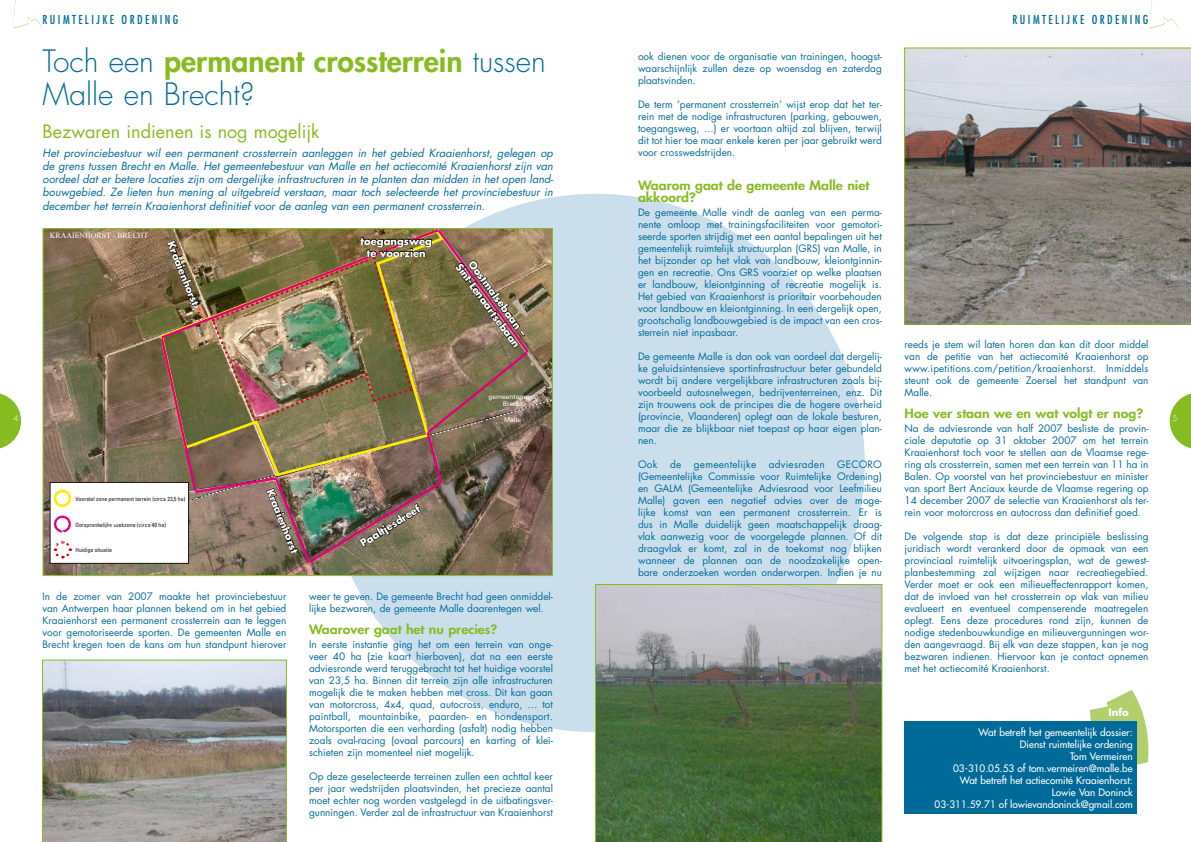
<style>
.page{position:relative;width:1191px;height:842px;background:#fff}
.page>*{position:absolute;margin:0;border:0;box-sizing:border-box;transform-origin:0 0}
.t1{font:300 30px/33px "Futura Std";color:#006b99}
.t2{font:18px "Futura Std";color:#86bc22}
.t3{font:800 12.6px/12px "Futura Std";color:#86bc22;scale:1.11 1}
.t4{font:condensed 12px "Futura Std";letter-spacing:.2em;color:#006b99}
.t5{font:italic 11px/13.2px "Futura Std";color:#006b99;text-align:justify}
.t6{font:10px/12px "Futura Std";color:#006b99;text-align:justify}
.t7{font:500 10px/12px "Futura Std";color:#fff;text-align:right}
.t8{font:700 10px/12px "Futura Std";color:#fff;text-align:center}
.t9{font:10px "Futura Std";letter-spacing:.025em;color:#006b99}
.t10{font:300 8px "Futura Std";color:#fff}
.t11{font:7.8px "Times New Roman";color:#fff}
.t12{font:6.5px/7.8px "Univers";color:#fff;text-align:center}
.t13{font:condensed 5.9px "Univers";color:#1a171b}
.s1{font-weight:800;color:#86bc22}
</style>
<div class="page">
<svg style="left:0;top:393px;width:21px;height:56px"></svg>
<svg style="left:13px;top:0;width:29px;height:28px"></svg>
<svg style="left:1169px;top:393px;width:22px;height:56px"></svg>
<svg style="left:1149px;top:0;width:29px;height:28px"></svg>
<div style="left:326px;top:194px;width:538px;height:538px;background:#cadeec;border-radius:50%"></div>
<svg style="left:595px;top:584px;width:287px;height:258px;background:#6d8166"></svg>
<img style="left:45px;top:230px;width:506px;height:344px">
<div style="left:50px;top:482px;width:139px;height:82px;border:1px solid #1a171b"></div>
<svg style="left:160px;top:230px;width:369px;height:333px;background:#8d7353"></svg>
<svg style="left:42px;top:660px;width:245px;height:182px;background:#969592"></svg>
<svg style="left:904px;top:48px;width:287px;height:276px;background:#96908d"></svg>
<svg style="left:1090px;top:690px;width:59px;height:75px"></svg>
<div style="left:904px;top:722px;width:233px;height:92px;background:#006b99"></div>
<img style="left:43px;top:237px;width:509px;height:323px">
<p class="t4" style="left:43px;top:12px;width:137px">RUIMTELIJKE ORDENING</p>
<p class="t4" style="left:1012px;top:12px;width:137px">RUIMTELIJKE ORDENING</p>
<h1 class="t1" style="left:43px;top:45px;width:505px">Toch een <span class="s1">permanent crossterrein</span> tussen<br>Malle en Brecht?</h1>
<h2 class="t2" style="left:43px;top:120px;width:278px">Bezwaren indienen is nog mogelijk</h2>
<p class="t5" style="left:43px;top:146px;width:512px">Het provinciebestuur wil een permanent crossterrein aanleggen in het gebied Kraaienhorst, gelegen op de grens tussen Brecht en Malle. Het gemeentebestuur van Malle en het actiecomité Kraaienhorst zijn van oordeel dat er betere locaties zijn om dergelijke infrastructuren in te planten dan midden in het open land&shy;bouwgebied. Ze lieten hun mening al uitgebreid verstaan, maar toch selecteerde het provinciebestuur in december het terrein Kraaienhorst definitief voor de aanleg van een permanent crossterrein.</p>
<p class="t6" style="left:638px;top:50px;width:245px">ook dienen voor de organisatie van trainingen, hoogst&shy;waarschijnlijk zullen deze op woensdag en zaterdag plaatsvinden.</p>
<p class="t6" style="left:638px;top:98px;width:245px">De term ‘permanent crossterrein’ wijst erop dat het ter&shy;rein met de nodige infrastructuren (parking, gebouwen, toegangsweg, …) er voortaan altijd zal blijven, terwijl dit tot hier toe maar enkele keren per jaar gebruikt werd voor crosswedstrijden.</p>
<p class="t3" style="left:638px;top:179px;width:210px">Waarom gaat de gemeente Malle niet akkoord?</p>
<p class="t6" style="left:638px;top:206px;width:245px">De gemeente Malle vindt de aanleg van een perma&shy;nente omloop met trainingsfaciliteiten voor gemotori&shy;seerde sporten strijdig met een aantal bepalingen uit het gemeentelijk ruimtelijk structuurplan (GRS) van Malle, in het bijzonder op het vlak van landbouw, kleiontginnin&shy;gen en recreatie. Ons GRS voorziet op welke plaatsen er landbouw, kleiontginning of recreatie mogelijk is.<br>Het gebied van Kraaienhorst is prioritair voorbehouden voor landbouw en kleiontginning. In een dergelijk open, grootschalig landbouwgebied is de impact van een cros&shy;sterrein niet inpasbaar.</p>
<p class="t6" style="left:638px;top:350px;width:245px">De gemeente Malle is dan ook van oordeel dat dergelij&shy;ke geluidsintensieve sportinfrastructuur beter gebundeld wordt bij andere vergelijkbare infrastructuren zoals bij&shy;voorbeeld autosnelwegen, bedrijventerreinen, enz. Dit zijn trouwens ook de principes die de hogere overheid (provincie, Vlaanderen) oplegt aan de lokale besturen, maar die ze blijkbaar niet toepast op haar eigen plan&shy;nen.</p>
<p class="t6" style="left:638px;top:458px;width:21px">Ook</p>
<p class="t6" style="left:670px;top:458px;width:13px">de</p>
<p class="t9" style="left:694px;top:458px;width:64px">gemeentelijke</p>
<p class="t9" style="left:769px;top:458px;width:57px">adviesraden</p>
<p class="t11" style="left:50px;top:230px;width:100px">KRAAIENHORST - BRECHT</p>
<p class="t8" style="left:361px;top:235px;width:73px">toegangsweg te voorzien</p>
<p class="t8" style="left:176px;top:240px;width:71px;rotate:68deg">Kraaie nhorst</p>
<p class="t8" style="left:473px;top:254px;width:105px;rotate:54deg">Oostmalsebaan –<br>Sint-Le naartse baan</p>
<p class="t6" style="left:904px;top:338px;width:245px">reeds je stem wil laten horen dan kan dit door middel van de petitie van het actiecomité Kraaienhorst op www.ipetitions.com/petition/kraaienhorst. Inmiddels steunt ook de gemeente Zoersel het standpunt van Malle.</p>
<p class="t3" style="left:904px;top:407px;width:216px">Hoe ver staan we en wat volgt er nog?</p>
<p class="t6" style="left:904px;top:422px;width:245px">Na de adviesronde van half 2007 besliste de provin&shy;ciale deputatie op 31 oktober 2007 om het terrein Kraaienhorst toch voor te stellen aan de Vlaamse rege&shy;ring als crossterrein, samen met een terrein van 11 ha in Balen. Op voorstel van het provinciebestuur en minister van sport Bert Anciaux keurde de Vlaamse regering op 14 december 2007 de selectie van Kraaienhorst als ter&shy;rein voor motorcross en autocross dan definitief goed.</p>
<p class="t6" style="left:904px;top:530px;width:245px">De volgende stap is dat deze principiële beslissing juridisch wordt verankerd door de opmaak van een provinciaal ruimtelijk uitvoeringsplan, wat de gewest&shy;planbestemming zal wijzigen naar recreatiegebied.<br>Verder moet er ook een milieueffectenrapport komen, dat de invloed van het crossterrein op vlak van milieu evalueert en eventueel compenserende maatregelen oplegt. Eens deze procedures rond zijn, kunnen de nodige stedenbouwkundige en milieuvergunningen wor&shy;den aangevraagd. Bij elk van deze stappen, kan je nog bezwaren indienen. Hiervoor kan je contact opnemen met het actiecomité Kraaienhorst.</p>
<p class="t12" style="left:488px;top:392px;width:50px">gemeentegrens<br>Brecht</p>
<p class="t12" style="left:504px;top:416px;width:19px">Malle</p>
<p class="t10" style="left:13px;top:414px;width:6px">4</p>
<p class="t10" style="left:1172px;top:414px;width:6px">5</p>
<p class="t6" style="left:638px;top:458px;width:245px;text-indent:199px">GECORO (Gemeentelijke Commissie voor Ruimtelijke Ordening) en GALM (Gemeentelijke Adviesraad voor Leefmilieu Malle) gaven een negatief advies over de moge&shy;lijke komst van een permanent crossterrein. Er is dus in Malle duidelijk geen maatschappelijk draag&shy;vlak aanwezig voor de voorgelegde plannen. Of dit draagvlak er komt, zal in de toekomst nog blijken wanneer de plannen aan de noodzakelijke open&shy;bare onderzoeken worden onderworpen. Indien je nu</p>
<p class="t8" style="left:275px;top:487px;width:71px;rotate:68deg">Kraaie nhorst</p>
<p class="t13" style="left:75px;top:495px;width:111px">Voorstel zone permanent terrein (circa 23,5 ha)</p>
<p class="t13" style="left:75px;top:521px;width:92px">Oorspronkelijke zoekzone (circa 40 ha)</p>
<p class="t13" style="left:75px;top:546px;width:38px">Huidige situatie</p>
<p class="t8" style="left:358px;top:539px;width:72px;rotate:-32deg">Paaltjesdreef</p>
<p class="t6" style="left:43px;top:590px;width:245px">In de zomer van 2007 maakte het provinciebestuur van Antwerpen haar plannen bekend om in het gebied Kraaienhorst een permanent crossterrein aan te leggen voor gemotoriseerde sporten. De gemeenten Malle en Brecht kregen toen de kans om hun standpunt hierover</p>
<p class="t6" style="left:309px;top:590px;width:245px">weer te geven. De gemeente Brecht had geen onmiddel&shy;lijke bezwaren, de gemeente Malle daarentegen wel.</p>
<p class="t3" style="left:309px;top:623px;width:171px">Waarover gaat het nu precies?</p>
<p class="t6" style="left:309px;top:638px;width:245px">In eerste instantie ging het om een terrein van onge&shy;veer 40 ha (zie kaart hierboven), dat na een eerste adviesronde werd teruggebracht tot het huidige voorstel van 23,5 ha. Binnen dit terrein zijn alle infrastructuren mogelijk die te maken hebben met cross. Dit kan gaan van motorcross, 4x4, quad, autocross, enduro, … tot paintball, mountainbike, paarden- en hondensport.<br>Motorsporten die een verharding (asfalt) nodig hebben zoals oval-racing (ovaal parcours) en karting of klei&shy;schieten zijn momenteel niet mogelijk.</p>
<p class="t6" style="left:309px;top:770px;width:245px">Op deze geselecteerde terreinen zullen een achttal keer per jaar wedstrijden plaatsvinden, het precieze aantal moet echter nog worden vastgelegd in de uitbatingsver&shy;gunningen. Verder zal de infrastructuur van Kraaienhorst</p>
<p class="t8" style="left:1108px;top:706px;width:22px">Info</p>
<p class="t7" style="left:934px;top:726px;width:199px">Wat betreft het gemeentelijk dossier:<br>Dienst ruimtelijke ordening<br>Tom Vermeiren<br>03-310.05.53 of tom.vermeiren@malle.be Wat betreft het actiecomité Kraaienhorst:<br>Lowie Van Doninck<br>03-311.59.71 of lowievandoninck@gmail.com</p>
</div>
